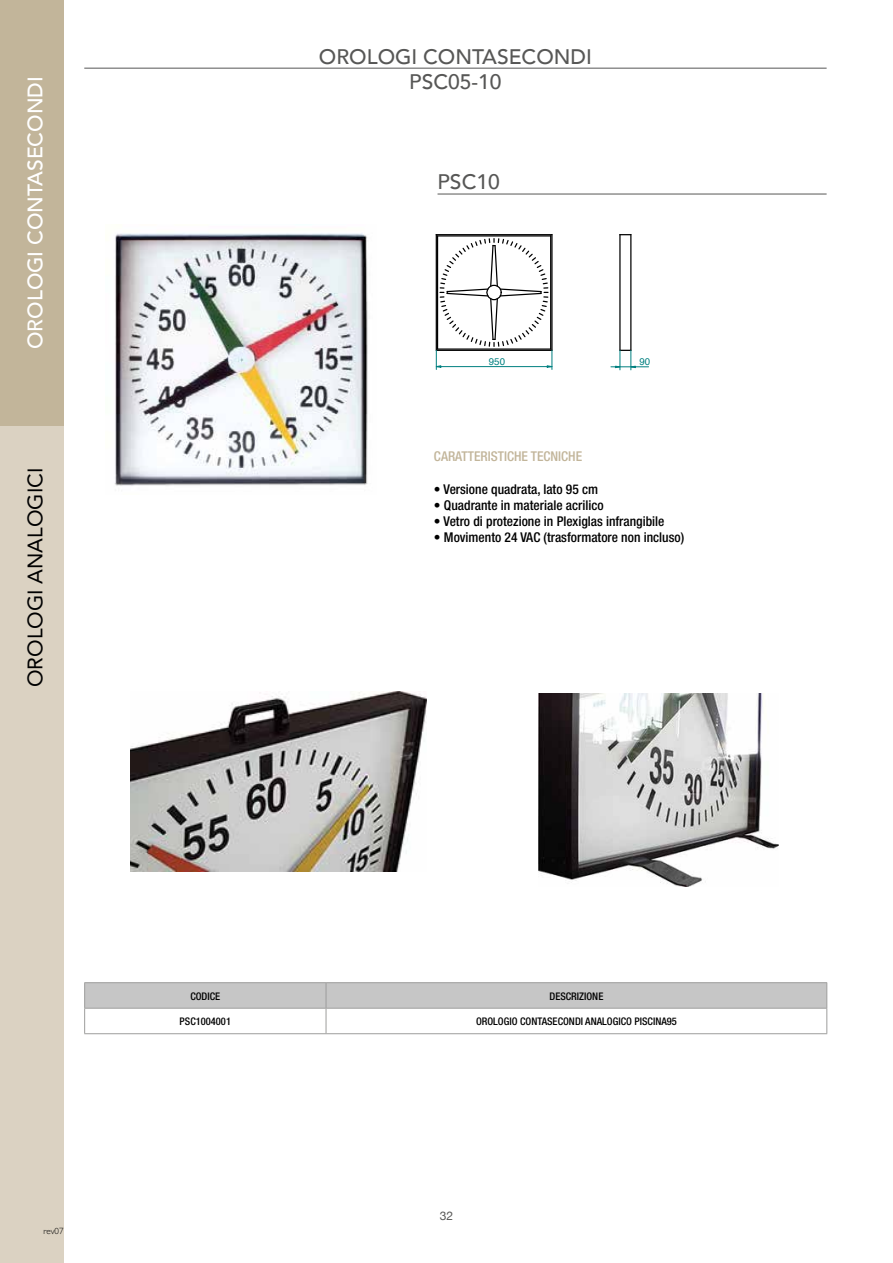
<style>
.page{position:relative;width:893px;height:1263px;background:#fff}
.page>*{position:absolute;margin:0;border:0;box-sizing:border-box;transform-origin:0 0}
.t1{font:500 21px/25.2px "Avenir";color:#575756;text-align:center}
.t2{font:500 21px "Avenir";color:#fff}
.t3{font:21px "Avenir";color:#000}
.t4{font:500 condensed 13.5px "Helvetica Neue";color:#000}
.t5{font:500 condensed 13.5px "Helvetica Neue";color:#c2b59a}
.t6{font:12px "Helvetica Neue";color:#575756}
.t7{font:500 condensed 10.5px "Helvetica Neue";color:#000}
.t8{font:9.75px "Helvetica";color:#008080}
.t9{font:300 9px "Gill Sans";color:#000}
</style>
<div class="page">
<div style="left:0;top:374px;width:64px;height:889px;background:#dbd2c2"></div>
<div style="left:0;top:0;width:64px;height:425px;background:#c2b59a"></div>
<hr style="left:84px;top:68px;width:743px;height:1px;background:#575756">
<hr style="left:437px;top:194px;width:390px;height:1px;background:#575756">
<hr style="left:84px;top:982px;width:242px;height:1px;background:#9d9d9c">
<hr style="left:326px;top:982px;width:501px;height:1px;background:#9d9d9c">
<svg style="left:84px;top:983px;width:743px;height:50px"></svg>
<hr style="left:84px;top:1033px;width:242px;height:1px;background:#9d9d9c">
<hr style="left:326px;top:1033px;width:501px;height:1px;background:#9d9d9c">
<img style="left:115px;top:233px;width:253px;height:253px">
<hr style="left:551px;top:234px;width:2px;height:116px;background:#000">
<hr style="left:436px;top:234px;width:116px;height:1px;background:#000">
<hr style="left:436px;top:235px;width:1px;height:115px;background:#000">
<hr style="left:437px;top:236px;width:1px;height:113px;background:#000">
<hr style="left:550px;top:236px;width:1px;height:113px;background:#000">
<hr style="left:437px;top:235px;width:114px;height:2px;background:#000">
<hr style="left:619px;top:235px;width:2px;height:115px;background:#000">
<hr style="left:630px;top:234px;width:1px;height:116px;background:#000">
<svg style="left:435px;top:238px;width:118px;height:131px"></svg>
<hr style="left:436px;top:366px;width:116px;height:1px;background:#008080">
<svg style="left:615px;top:350px;width:21px;height:20px"></svg>
<hr style="left:611px;top:366px;width:38px;height:1px;background:#008080">
<img style="left:130px;top:692px;width:297px;height:179px">
<img style="left:538px;top:694px;width:240px;height:192px">
<h1 class="t2" style="left:17px;top:349px;width:274px;rotate:-90deg">OROLOGI CONTASECONDI</h1>
<h1 class="t3" style="left:18px;top:687px;width:221px;rotate:-90deg">OROLOGI ANALOGICI</h1>
<h1 class="t1" style="left:319px;top:42px;width:274px">OROLOGI CONTASECONDI<br>PSC05-10</h1>
<h1 class="t1" style="left:437px;top:168px;width:64px">PSC10</h1>
<p class="t8" style="left:489px;top:354px;width:18px">950</p>
<p class="t8" style="left:639px;top:354px;width:12px">90</p>
<p class="t5" style="left:434px;top:448px;width:150px">CARATTERISTICHE TECNICHE</p>
<p class="t4" style="left:434px;top:481px;width:166px">• Versione quadrata, lato 95 cm</p>
<p class="t4" style="left:434px;top:497px;width:171px">• Quadrante in materiale acrilico</p>
<p class="t4" style="left:434px;top:513px;width:232px">• Vetro di protezione in Plexiglas infrangibile</p>
<p class="t4" style="left:434px;top:529px;width:252px">• Movimento 24 VAC (trasformatore non incluso)</p>
<p class="t9" style="left:43px;top:1224px;width:22px">rev07</p>
<p class="t7" style="left:190px;top:989px;width:31px">CODICE</p>
<p class="t7" style="left:549px;top:989px;width:55px">DESCRIZIONE</p>
<p class="t7" style="left:180px;top:1015px;width:53px">PSC1004001</p>
<p class="t7" style="left:476px;top:1015px;width:202px">OROLOGIO CONTASECONDI ANALOGICO PISCINA95</p>
<p class="t6" style="left:440px;top:1207px;width:15px">32</p>
</div>
